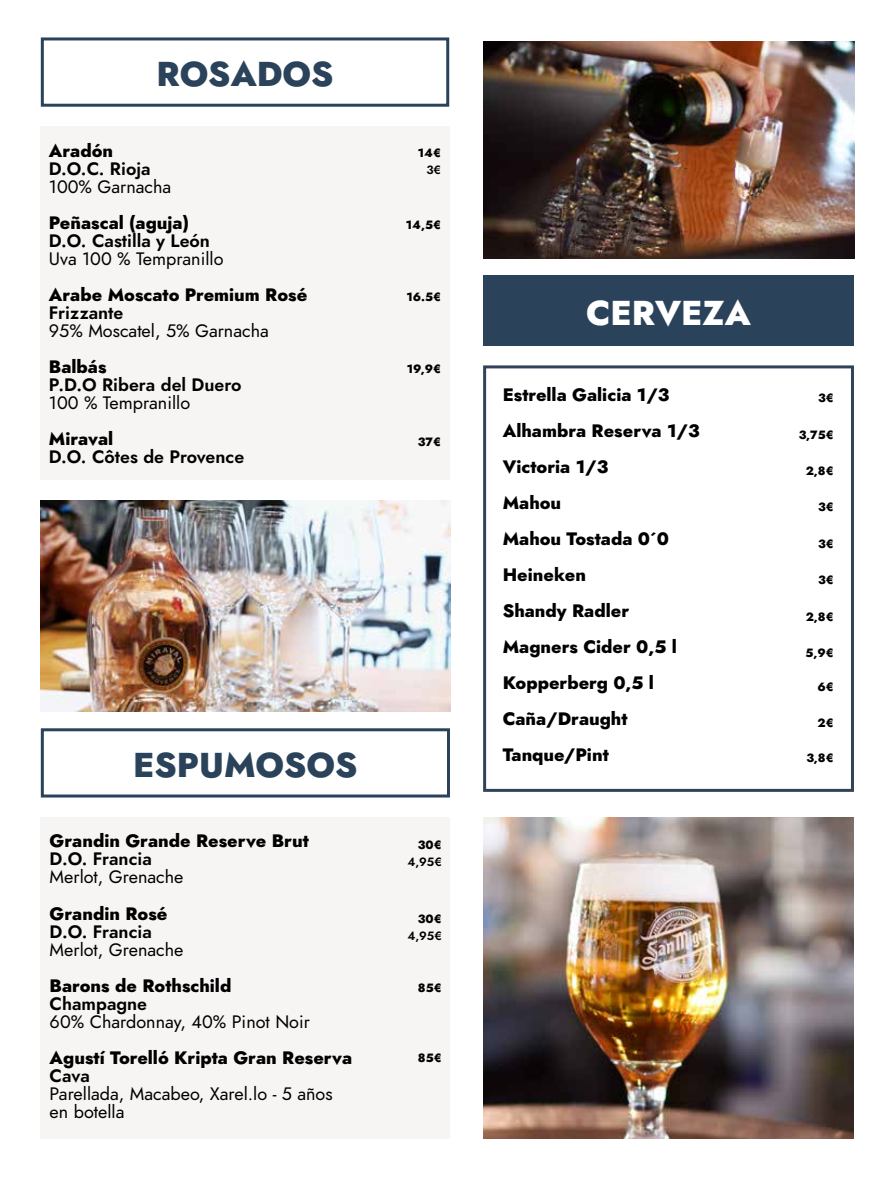
<style>
.page{position:relative;width:893px;height:1187px;background:#fff}
.page>*{position:absolute;margin:0;border:0;box-sizing:border-box;transform-origin:0 0}
.t1{font:italic 800 34.5px "Renner";color:#2b435a}
.t2{font:italic 800 34.5px "Renner";color:#fff}
.t3{font:italic 800 18px/36px "Renner";color:#000}
.t4{font:italic 18px/18px "Renner";color:#000}
.t5{font:18px "Renner it Semi";color:#000}
.t6{font:italic 800 12px "Renner";color:#000}
.t7{font:12px "Renner it Semi";color:#000}
</style>
<div class="page">
<img style="left:483px;top:817px;width:371px;height:321px">
<img style="left:483px;top:42px;width:371px;height:216px">
<img style="left:41px;top:500px;width:409px;height:211px">
<div style="left:483px;top:276px;width:371px;height:70px;background:#2b435a"></div>
<div style="left:41px;top:126px;width:409px;height:354px;background:#f7f5f4"></div>
<div style="left:41px;top:817px;width:409px;height:321px;background:#f7f5f4"></div>
<div style="left:41px;top:37px;width:408px;height:70px;border:3px solid #2b435a"></div>
<div style="left:41px;top:728px;width:409px;height:69px;border:3px solid #2b435a"></div>
<div style="left:483px;top:365px;width:371px;height:426px;border:3px solid #304358"></div>
<h1 class="t1" style="left:156px;top:49px;width:179px">ROSADOS</h1>
<p class="t3" style="left:49px;top:132px;width:66px">Aradón</p>
<p class="t5" style="left:49px;top:156px;width:103px">D.O.C. Rioja</p>
<p class="t4" style="left:49px;top:177px;width:124px">100% Garnacha</p>
<p class="t3" style="left:49px;top:204px;width:142px">Peñascal (aguja)</p>
<p class="t5" style="left:49px;top:228px;width:163px">D.O. Castilla y León</p>
<p class="t4" style="left:49px;top:249px;width:176px">Uva 100 % Tempranillo</p>
<p class="t3" style="left:49px;top:276px;width:260px">Arabe Moscato Premium Rosé</p>
<p class="t5" style="left:49px;top:300px;width:76px">Frizzante</p>
<p class="t4" style="left:49px;top:321px;width:221px">95% Moscatel, 5% Garnacha</p>
<p class="t3" style="left:49px;top:348px;width:59px">Balbás</p>
<p class="t5" style="left:49px;top:372px;width:194px">P.D.O Ribera del Duero</p>
<p class="t4" style="left:49px;top:393px;width:143px">100 % Tempranillo</p>
<p class="t3" style="left:49px;top:420px;width:66px">Miraval</p>
<p class="t5" style="left:49px;top:444px;width:197px">D.O. Côtes de Provence</p>
<p class="t6" style="left:418px;top:144px;width:25px">14€</p>
<p class="t7" style="left:426px;top:161px;width:16px">3€</p>
<p class="t6" style="left:406px;top:216px;width:37px">14,5€</p>
<p class="t6" style="left:406px;top:288px;width:36px">16.5€</p>
<p class="t6" style="left:407px;top:360px;width:36px">19,9€</p>
<p class="t6" style="left:418px;top:433px;width:25px">37€</p>
<h1 class="t1" style="left:133px;top:740px;width:226px">ESPUMOSOS</h1>
<p class="t3" style="left:50px;top:823px;width:261px">Grandin Grande Reserve Brut</p>
<p class="t5" style="left:50px;top:846px;width:104px">D.O. Francia</p>
<p class="t4" style="left:50px;top:868px;width:135px">Merlot, Grenache</p>
<p class="t3" style="left:50px;top:895px;width:119px">Grandin Rosé</p>
<p class="t5" style="left:50px;top:918px;width:104px">D.O. Francia</p>
<p class="t4" style="left:50px;top:940px;width:135px">Merlot, Grenache</p>
<p class="t3" style="left:50px;top:967px;width:183px">Barons de Rothschild</p>
<p class="t5" style="left:50px;top:990px;width:99px">Champagne</p>
<p class="t4" style="left:50px;top:1012px;width:262px">60% Chardonnay, 40% Pinot Noir</p>
<p class="t3" style="left:50px;top:1039px;width:304px">Agustí Torelló Kripta Gran Reserva</p>
<p class="t5" style="left:50px;top:1062px;width:42px">Cava</p>
<p class="t4" style="left:50px;top:1084px;width:285px">Parellada, Macabeo, Xarel.lo - 5 años en botella</p>
<p class="t6" style="left:418px;top:836px;width:26px">30€</p>
<p class="t7" style="left:407px;top:853px;width:36px">4,95€</p>
<p class="t6" style="left:418px;top:910px;width:26px">30€</p>
<p class="t7" style="left:407px;top:927px;width:36px">4,95€</p>
<p class="t6" style="left:418px;top:979px;width:25px">85€</p>
<p class="t6" style="left:418px;top:1049px;width:25px">85€</p>
<h1 class="t2" style="left:586px;top:288px;width:166px">CERVEZA</h1>
<p class="t3" style="left:503px;top:377px;width:198px">Estrella Galicia 1/3<br>Alhambra Reserva 1/3<br>Victoria 1/3<br>Mahou<br>Mahou Tostada 0´0<br>Heineken<br>Shandy Radler<br>Magners Cider 0,5 l<br>Kopperberg 0,5 l<br>Caña/Draught<br>Tanque/Pint</p>
<p class="t6" style="left:818px;top:389px;width:17px">3€</p>
<p class="t6" style="left:799px;top:426px;width:37px">3,75€</p>
<p class="t6" style="left:806px;top:462px;width:30px">2,8€</p>
<p class="t6" style="left:818px;top:498px;width:17px">3€</p>
<p class="t6" style="left:818px;top:535px;width:17px">3€</p>
<p class="t6" style="left:818px;top:571px;width:17px">3€</p>
<p class="t6" style="left:806px;top:608px;width:30px">2,8€</p>
<p class="t6" style="left:805px;top:644px;width:30px">5,9€</p>
<p class="t6" style="left:817px;top:678px;width:18px">6€</p>
<p class="t6" style="left:817px;top:714px;width:18px">2€</p>
<p class="t6" style="left:806px;top:749px;width:29px">3,8€</p>
</div>
